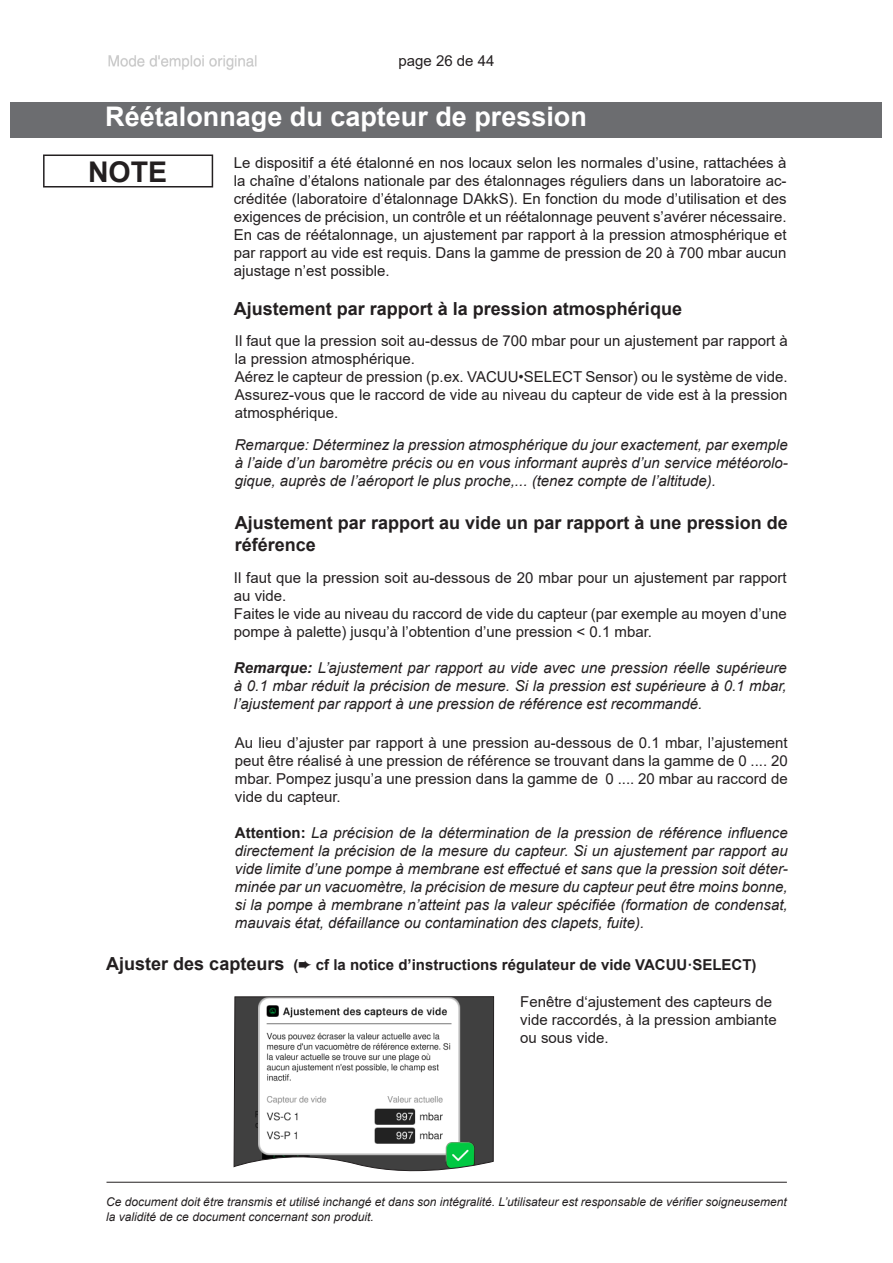
<style>
.page{position:relative;width:893px;height:1263px;background:#fff}
.page>*{position:absolute;margin:0;border:0;box-sizing:border-box;transform-origin:0 0}
.t1{font:700 28.5px "Arial";color:#231f20}
.t2{font:700 27px "Arial";color:#fff}
.t3{font:700 18px/21.6px "Arial";color:#231f20}
.t4{font:15px/18px "Arial";color:#231f20}
.t5{font:italic 15px/18px "Arial";color:#231f20;text-align:justify}
.t6{font:700 15px "Arial";color:#231f20}
.t7{font:italic 12px/14.4px "Arial";color:#231f20}
.s1{font-weight:700}
.s2{font-weight:700;font-style:normal}
.s3{font-size:18px}
</style>
<div class="page">
<hr style="left:106px;top:1182px;width:681px;height:1px;background:#231f20">
<img style="left:108px;top:55px;width:149px;height:15px">
<div style="left:10px;top:102px;width:871px;height:35px;background:#6c6d70"></div>
<div style="left:43px;top:154px;width:170px;height:33px;border:2px solid #231f20"></div>
<svg style="left:234px;top:996px;width:260px;height:176px"></svg>
<p class="t4" style="left:399px;top:51px;width:97px">page 26 de 44</p>
<h2 class="t2" style="left:105px;top:98px;width:483px">Réétalonnage du capteur de pression</h2>
<p class="t4" style="left:234px;top:153px;width:554px;text-align:justify">Le dispositif a été étalonné en nos locaux selon les normales d’usine, rattachées à la chaîne d’étalons nationale par des étalonnages réguliers dans un laboratoire ac&shy;créditée (laboratoire d’étalonnage DAkkS). En fonction du mode d’utilisation et des exigences de précision, un contrôle et un réétalonnage peuvent s’avérer nécessaire.<br>En cas de réétalonnage, un ajustement par rapport à la pression atmosphérique et par rapport au vide est requis. Dans la gamme de pression de 20 à 700 mbar aucun ajustage n’est possible.</p>
<h1 class="t1" style="left:88px;top:151px;width:81px">NOTE</h1>
<p class="t3" style="left:234px;top:298px;width:450px">Ajustement par rapport à la pression atmosphérique</p>
<p class="t4" style="left:235px;top:331px;width:554px">Il faut que la pression soit au-dessus de 700 mbar pour un ajustement par rapport à la pression atmosphérique.<br>Aérez le capteur de pression (p.ex. VACUU•SELECT Sensor) ou le système de vide.<br>Assurez-vous que le raccord de vide au niveau du capteur de vide est à la pression atmosphérique.</p>
<p class="t5" style="left:235px;top:436px;width:554px">Remarque: Déterminez la pression atmosphérique du jour exactement, par exemple à l’aide d’un baromètre précis ou en vous informant auprès d’un service météorolo&shy;gique, auprès de l’aéroport le plus proche,... (tenez compte de l’altitude).</p>
<p class="t3" style="left:235px;top:512px;width:554px">Ajustement par rapport au vide un par rapport à une pression de référence</p>
<p class="t4" style="left:234px;top:569px;width:554px">Il faut que la pression soit au-dessous de 20 mbar pour un ajustement par rapport au vide.<br>Faites le vide au niveau du raccord de vide du capteur (par exemple au moyen d’une pompe à palette) jusqu’à l’obtention d’une pression &lt; 0.1 mbar.</p>
<p class="t5" style="left:234px;top:659px;width:554px"><span class="s1">Remarque:</span> L’ajustement par rapport au vide avec une pression réelle supérieure à 0.1 mbar réduit la précision de mesure. Si la pression est supérieure à 0.1 mbar, l’ajustement par rapport à une pression de référence est recommandé.</p>
<p class="t4" style="left:235px;top:734px;width:554px;text-align:justify">Au lieu d’ajuster par rapport à une pression au-dessous de 0.1 mbar, l’ajustement peut être réalisé à une pression de référence se trouvant dans la gamme de 0 .... 20 mbar. Pompez jusqu’a une pression dans la gamme de 0 .... 20 mbar au raccord de vide du capteur.</p>
<p class="t5" style="left:235px;top:824px;width:554px"><span class="s2">Attention:</span> La précision de la détermination de la pression de référence influence directement la précision de la mesure du capteur. Si un ajustement par rapport au vide limite d’une pompe à membrane est effectué et sans que la pression soit déter&shy;minée par un vacuomètre, la précision de mesure du capteur peut être moins bonne, si la pompe à membrane n’atteint pas la valeur spécifiée (formation de condensat, mauvais état, défaillance ou contamination des clapets, fuite).</p>
<p class="t6" style="left:106px;top:954px;width:652px"><span class="s3">Ajuster des capteurs</span> (➨ cf la notice d’instructions régulateur de vide VACUU·SELECT)</p>
<p class="t4" style="left:520px;top:993px;width:258px">Fenêtre d‘ajustement des capteurs de vide raccordés, à la pression ambiante ou sous vide.</p>
<p class="t7" style="left:106px;top:1195px;width:682px">Ce document doit être transmis et utilisé inchangé et dans son intégralité. L’utilisateur est responsable de vérifier soigneusement la validité de ce document concernant son produit.</p>
</div>
